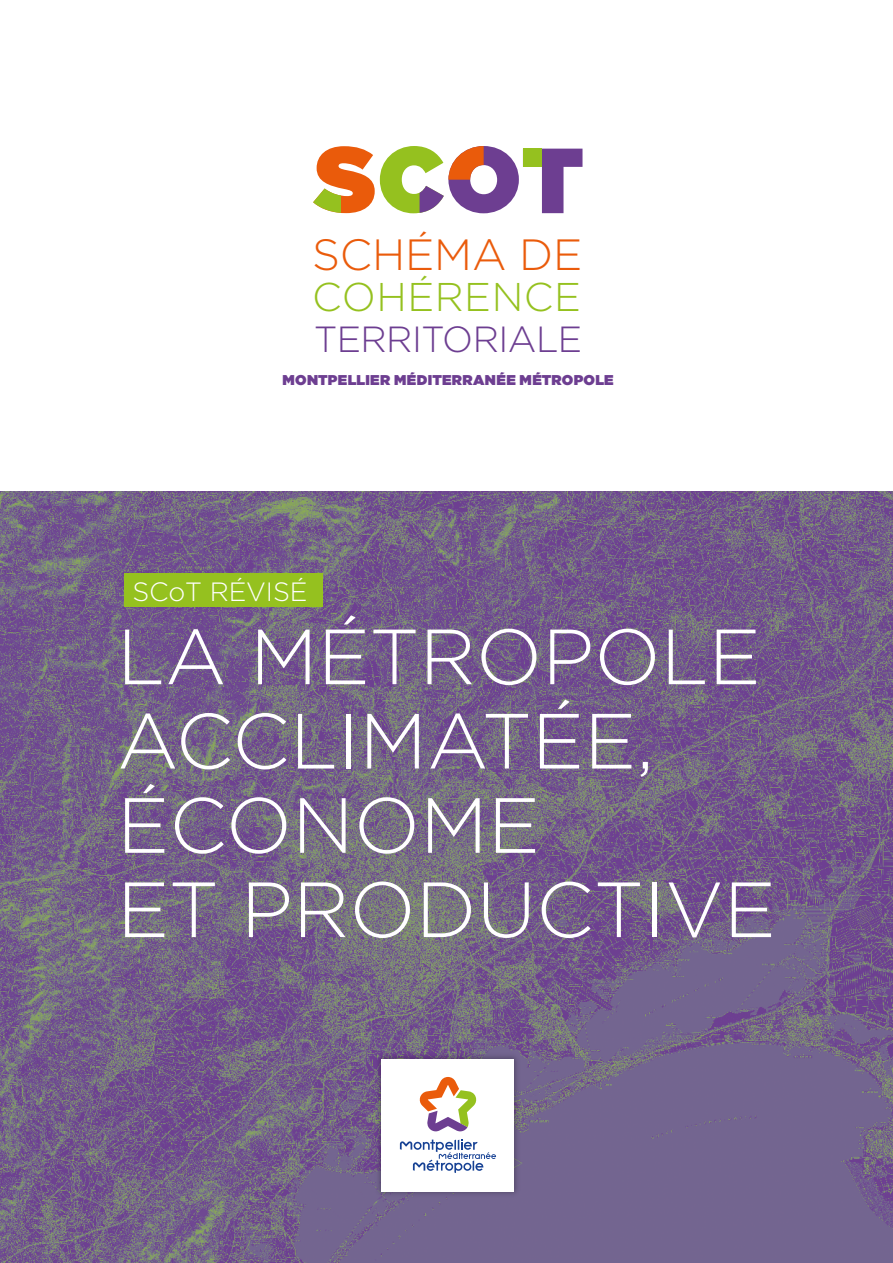
<style>
.page{position:relative;width:893px;height:1263px;background:#fff}
.page>*{position:absolute;margin:0;border:0;box-sizing:border-box;transform-origin:0 0}
.t1{font:300 78px/84.3px "Gotham";color:#fff}
.t2{font:300 43.65px "Gotham";letter-spacing:-.005em;color:#ea5b0b}
.t3{font:300 40.05px "Gotham";letter-spacing:.015em;color:#95c11f}
.t4{font:300 36.3px "Gotham";letter-spacing:-.015em;color:#6d3e91}
.t5{font:300 26.4px "Gotham";letter-spacing:-.005em;color:#fff}
.t6{font:900 14.25px "Gotham";letter-spacing:.02em;color:#6d3e91}
</style>
<div class="page">
<img style="left:0;top:492px;width:893px;height:771px">
<img style="left:374px;top:1051px;width:148px;height:148px">
<svg style="left:382px;top:1059px;width:132px;height:132px"></svg>
<div style="left:125px;top:573px;width:198px;height:34px;background:#95c11f"></div>
<svg style="left:313px;top:146px;width:269px;height:67px"></svg>
<div style="left:523px;top:149px;width:19px;height:18px;background:#95c11f"></div>
<p class="t2" style="left:312px;top:227px;width:272px">SCHÉMA DE</p>
<p class="t3" style="left:312px;top:272px;width:270px">COHÉRENCE</p>
<p class="t4" style="left:314px;top:316px;width:270px">TERRITORIALE</p>
<p class="t6" style="left:283px;top:369px;width:332px">MONTPELLIER MÉDITERRANÉE MÉTROPOLE</p>
<p class="t5" style="left:132px;top:575px;width:177px">SCoT RÉVISÉ</p>
<p class="t1" style="left:117px;top:612px;width:660px">LA MÉTROPOLE<br>ACCLIMATÉE,<br>ÉCONOME<br>ET PRODUCTIVE</p>
</div>
